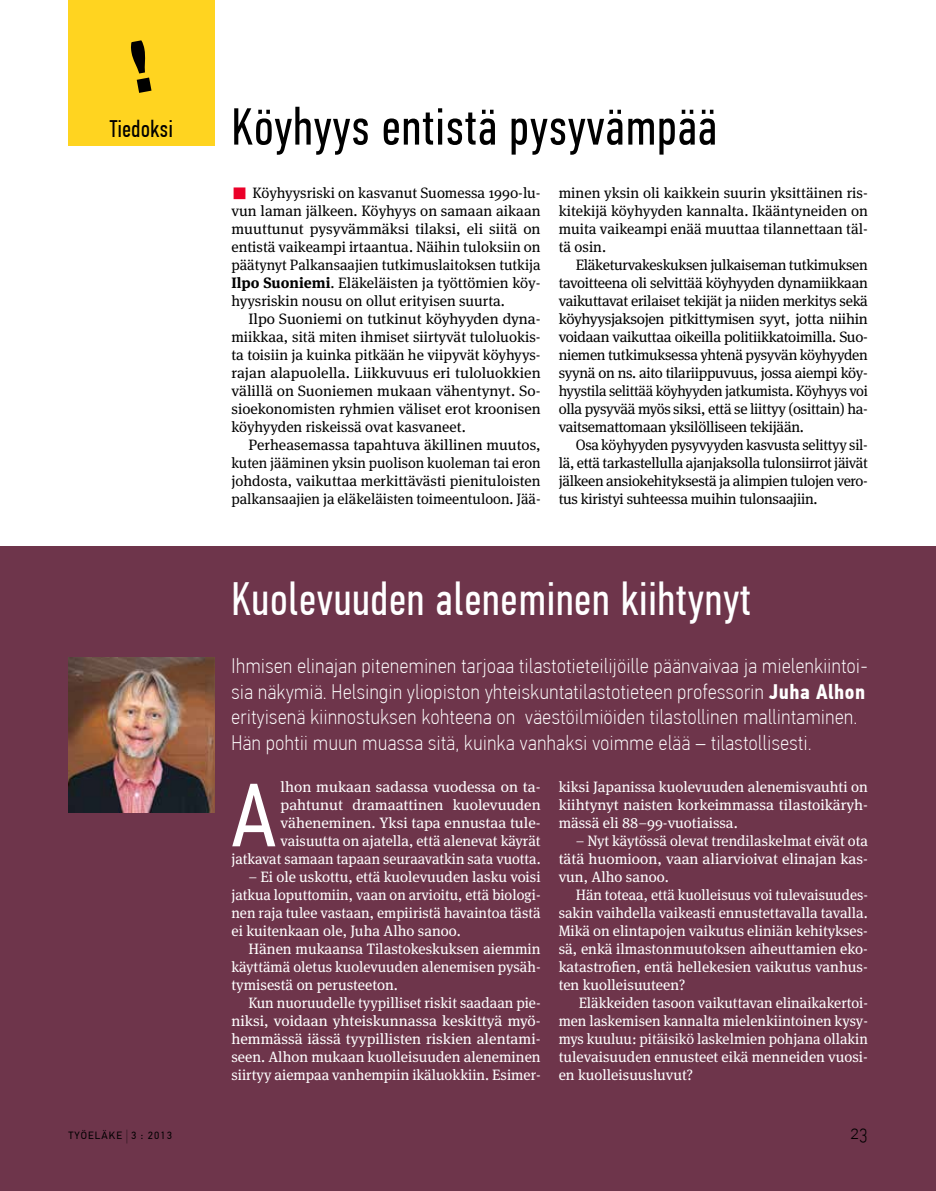
<style>
.page{position:relative;width:936px;height:1191px;background:#fff}
.page>*{position:absolute;margin:0;border:0;box-sizing:border-box;transform-origin:0 0}
.t1{font:89.85px "PF Din Text Cond Pro";color:#fff}
.t2{font:52.2px "PF Din Text Comp Pro";letter-spacing:.025em;color:#000}
.t3{font:46.65px "PF Din Text Comp Pro";letter-spacing:.025em;color:#fff}
.t4{font:24px "PF Din Text Comp Pro";letter-spacing:.025em;color:#000}
.t5{font:100 21px/25.5px "PF Din Text Cond Pro";letter-spacing:.025em;color:#fff}
.t6{font:100 21px "PF Din Text Cond Pro";color:#000}
.t7{font:15px/18px "Meta Serif OT";color:#000;text-align:justify}
.t8{font:15px/18px "Meta Serif OT";color:#fff;text-align:justify}
.t9{font:10.5px "PF Din Text Pro";letter-spacing:.1em;color:#000}
.s1{font-family:"PF Din Text Pro";font-size:18.6px;color:#eb0029}
.s2{font-weight:700}
.s3{font-size:15.75px}
</style>
<div class="page">
<div style="left:0;top:547px;width:935px;height:644px;background:#6e354b"></div>
<img style="left:68px;top:657px;width:146px;height:155px">
<div style="left:68px;top:0;width:146px;height:145px;background:#ffd420"></div>
<svg style="left:131px;top:40px;width:20px;height:53px"></svg>
<h3 class="t4" style="left:110px;top:115px;width:65px">Tiedoksi</h3>
<h2 class="t2" style="left:231px;top:97px;width:487px">Köyhyys entistä pysyvämpää</h2>
<p class="t7" style="left:231px;top:184px;width:311px"><span class="s1">■</span> Köyhyysriski on kasvanut Suomessa 1990-lu&shy;vun laman jälkeen. Köyhyys on samaan aikaan muuttunut pysyvämmäksi tilaksi, eli siitä on entistä vaikeampi irtaantua. Näihin tuloksiin on päätynyt Palkansaajien tutkimuslaitoksen tutkija <span class="s2">Ilpo Suoniemi</span>. Eläkeläisten ja työttömien köy&shy;hyysriskin nousu on ollut erityisen suurta.</p>
<p class="t7" style="left:231px;top:310px;width:311px;text-indent:17px">Ilpo Suoniemi on tutkinut köyhyyden dyna&shy;miikkaa, sitä miten ihmiset siirtyvät tuloluokis&shy;ta toisiin ja kuinka pitkään he viipyvät köyhyys&shy;rajan alapuolella. Liikkuvuus eri tuloluokkien välillä on Suoniemen mukaan vähentynyt. So&shy;sioekonomisten ryhmien väliset erot kroonisen köyhyyden riskeissä ovat kasvaneet.</p>
<p class="t7" style="left:231px;top:436px;width:311px;text-indent:17px">Perheasemassa tapahtuva äkillinen muutos, kuten jääminen yksin puolison kuoleman tai eron johdosta, vaikuttaa merkittävästi pienituloisten palkansaajien ja eläkeläisten toimeentuloon. Jää-</p>
<p class="t7" style="left:558px;top:184px;width:311px">minen yksin oli kaikkein suurin yksittäinen ris&shy;kitekijä köyhyyden kannalta. Ikääntyneiden on muita vaikeampi enää muuttaa tilannettaan täl&shy;tä osin.</p>
<p class="t7" style="left:558px;top:256px;width:311px;text-indent:17px">Eläketurvakeskuksen julkaiseman tutkimuksen tavoitteena oli selvittää köyhyyden dynamiikkaan vaikuttavat erilaiset tekijät ja niiden merkitys sekä köyhyysjaksojen pitkittymisen syyt, jotta niihin voidaan vaikuttaa oikeilla politiikkatoimilla. Suo&shy;niemen tutkimuksessa yhtenä pysyvän köyhyyden syynä on ns. aito tilariippuvuus, jossa aiempi köy&shy;hyystila selittää köyhyyden jatkumista. Köyhyys voi olla pysyvää myös siksi, että se liittyy (osittain) ha&shy;vaitsemattomaan yksilölliseen tekijään.</p>
<p class="t7" style="left:558px;top:436px;width:311px;text-indent:17px">Osa köyhyyden pysyvyyden kasvusta selittyy sil&shy;lä, että tarkastellulla ajanjaksolla tulonsiirrot jäivät jälkeen ansiokehityksestä ja alimpien tulojen vero&shy;tus kiristyi suhteessa muihin tulonsaajiin.</p>
<h3 class="t3" style="left:231px;top:572px;width:521px">Kuolevuuden aleneminen kiihtynyt</h3>
<p class="t5" style="left:231px;top:653px;width:637px">Ihmisen elinajan piteneminen tarjoaa tilastotieteilijöille päänvaivaa ja mielenkiintoi&shy;sia näkymiä. Helsingin yliopiston yhteiskuntatilastotieteen professorin <span class="s2">Juha Alhon </span>erityisenä kiinnostuksen kohteena on väestöilmiöiden tilastollinen mallintaminen.<br>Hän pohtii muun muassa sitä, kuinka vanhaksi voimme elää – tilastollisesti.</p>
<p class="t8" style="left:231px;top:778px;width:311px;text-align:right">lhon mukaan sadassa vuodessa on ta&shy;pahtunut dramaattinen kuolevuuden väheneminen. Yksi tapa ennustaa tule&shy;vaisuutta on ajatella, että alenevat käyrät jatkavat samaan tapaan seuraavatkin sata vuotta.</p>
<p class="t8" style="left:231px;top:868px;width:311px;text-indent:17px">– Ei ole uskottu, että kuolevuuden lasku voisi jatkua loputtomiin, vaan on arvioitu, että biologi&shy;nen raja tulee vastaan, empiiristä havaintoa tästä ei kuitenkaan ole, Juha Alho sanoo.</p>
<p class="t8" style="left:231px;top:940px;width:311px;text-indent:17px">Hänen mukaansa Tilastokeskuksen aiemmin käyttämä oletus kuolevuuden alenemisen pysäh&shy;tymisestä on perusteeton.</p>
<p class="t8" style="left:231px;top:994px;width:311px;text-indent:17px">Kun nuoruudelle tyypilliset riskit saadaan pie&shy;niksi, voidaan yhteiskunnassa keskittyä myö&shy;hemmässä iässä tyypillisten riskien alentami&shy;seen. Alhon mukaan kuolleisuuden aleneminen siirtyy aiempaa vanhempiin ikäluokkiin. Esimer-</p>
<h1 class="t1" style="left:231px;top:762px;width:46px">A</h1>
<p class="t8" style="left:558px;top:778px;width:311px">kiksi Japanissa kuolevuuden alenemisvauhti on kiihtynyt naisten korkeimmassa tilastoikäryh&shy;mässä eli 88–99-vuotiaissa.</p>
<p class="t8" style="left:558px;top:832px;width:311px;text-indent:17px">– Nyt käytössä olevat trendilaskelmat eivät ota tätä huomioon, vaan aliarvioivat elinajan kas&shy;vun, Alho sanoo.</p>
<p class="t8" style="left:558px;top:886px;width:311px;text-indent:17px">Hän toteaa, että kuolleisuus voi tulevaisuudes&shy;sakin vaihdella vaikeasti ennustettavalla tavalla.<br>Mikä on elintapojen vaikutus eliniän kehitykses&shy;sä, enkä ilmastonmuutoksen aiheuttamien eko&shy;katastrofien, entä hellekesien vaikutus vanhus&shy;ten kuolleisuuteen?</p>
<p class="t8" style="left:558px;top:994px;width:311px;text-indent:20px">Eläkkeiden tasoon vaikuttavan elinaikakertoi&shy;men laskemisen kannalta mielenkiintoinen kysy&shy;mys kuuluu: pitäisikö laskelmien pohjana ollakin tulevaisuuden ennusteet eikä menneiden vuosi&shy;en kuolleisuusluvut?</p>
<p class="t9" style="left:68px;top:1129px;width:105px">Työeläke <span class="s3">|</span> 3 : 2013</p>
<h3 class="t6" style="left:850px;top:1119px;width:19px">23</h3>
</div>
